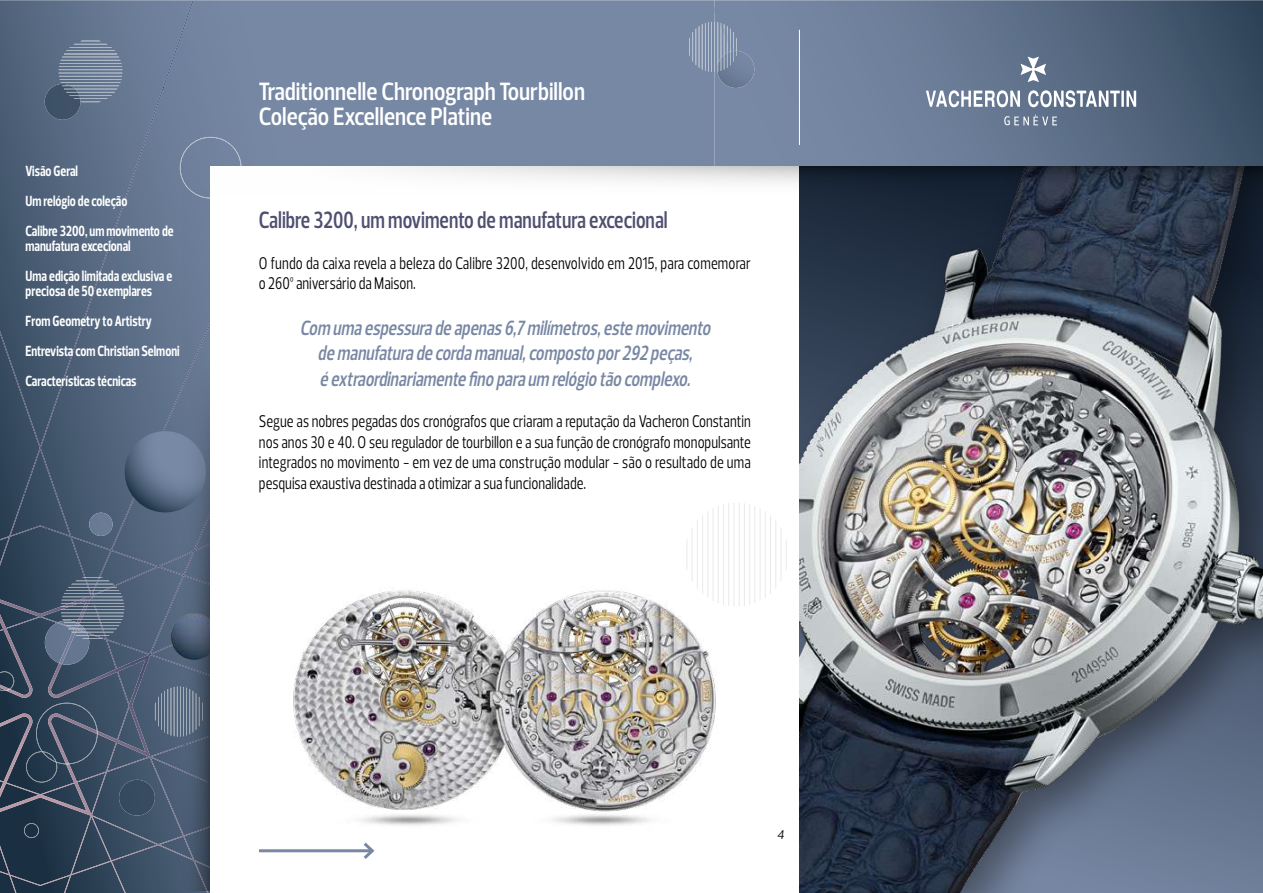
<style>
.page{position:relative;width:1263px;height:893px;background:#fff}
.page>*{position:absolute;margin:0;border:0;box-sizing:border-box;transform-origin:0 0}
.t1{font:600 25.5px/25.5px "Prelo Condensed";color:#fff}
.t2{font:600 24px "Prelo Condensed";color:#4f4f70;scale:.9 1}
.t3{font:italic 600 21px/25.2px "Prelo Condensed";color:#7887a3;text-align:center;scale:.9 1}
.t4{font:17.25px/20.7px "Prelo Condensed";color:#000;scale:.9 1}
.t5{font:700 15px/30px "Prelo Condensed";color:#fff;scale:.9 1}
.t6{font:italic 12.75px "Prelo";color:#000}
</style>
<div class="page">
<div style="left:236px;top:0;width:478px;height:166px;background:#7788a4"></div>
<svg style="left:714px;top:0;width:549px;height:166px;background:#5f718b"></svg>
<svg style="left:0;top:0;width:236px;height:893px;background:#4d5f76"></svg>
<svg style="left:24px;top:823px;width:15px;height:15px"></svg>
<svg style="left:26px;top:703px;width:72px;height:79px;background:#3b4c5f"></svg>
<svg style="left:180px;top:137px;width:61px;height:53px;background:#73849f"></svg>
<div style="left:119px;top:780px;width:36px;height:36px;background:#364b60;border-radius:18px"></div>
<div style="left:89px;top:513px;width:24px;height:23px;background:#697b95;border-radius:12px"></div>
<svg style="left:155px;top:686px;width:8px;height:51px"></svg>
<svg style="left:0;top:671px;width:14px;height:20px"></svg>
<svg style="left:45px;top:577px;width:79px;height:88px;background:#5a6a7f"></svg>
<svg style="left:66px;top:41px;width:49px;height:10px"></svg>
<hr style="left:64px;top:53px;width:53px;height:1px;background:#a0acba">
<svg style="left:45px;top:57px;width:77px;height:63px;background:#67788e"></svg>
<img style="left:717px;top:51px;width:37px;height:37px">
<svg style="left:689px;top:22px;width:48px;height:50px;background:#8a98b0"></svg>
<svg style="left:125px;top:431px;width:81px;height:81px;background:#576a82"></svg>
<svg style="left:926px;top:57px;width:210px;height:68px;background:#74849a"></svg>
<svg style="left:163px;top:190px;width:47px;height:701px;background:#5b6b83"></svg>
<div style="left:210px;top:166px;width:1052px;height:727px;background:#fff"></div>
<svg style="left:385px;top:166px;width:414px;height:17px"></svg>
<hr style="left:799px;top:30px;width:1px;height:115px;background:#fff">
<svg style="left:686px;top:503px;width:101px;height:103px"></svg>
<img style="left:799px;top:214px;width:464px;height:679px">
<svg style="left:799px;top:166px;width:464px;height:48px;background:#1f2a3b"></svg>
<img style="left:273px;top:572px;width:463px;height:281px">
<hr style="left:259px;top:849px;width:113px;height:3px;background:#7887a3">
<svg style="left:360px;top:839px;width:17px;height:20px"></svg>
<p class="t5" style="left:26px;top:156px;width:166px">Visão Geral<br>Um relógio de coleção<br>Calibre 3200, um movimento de</p>
<p class="t5" style="left:26px;top:231px;width:165px">manufatura excecional<br>Uma edição limitada exclusiva e</p>
<p class="t5" style="left:26px;top:276px;width:173px">preciosa de 50 exemplares<br>From Geometry to Artistry<br>Entrevista com Christian Selmoni<br>Características técnicas</p>
<h1 class="t1" style="left:259px;top:79px;width:328px">Traditionnelle Chronograph Tourbillon<br>Coleção Excellence Platine</h1>
<h2 class="t2" style="left:259px;top:205px;width:456px">Calibre 3200, um movimento de manufatura excecional</h2>
<p class="t4" style="left:259px;top:253px;width:548px">O fundo da caixa revela a beleza do Calibre 3200, desenvolvido em 2015, para comemorar o 260º aniversário da Maison.</p>
<p class="t3" style="left:300px;top:316px;width:462px">Com umaespessuradeapenas6,7milímetros,estemovimento demanufaturadecordamanual,compostopor292peças, éextraordinariamentefinoparaum relógiotãocomplexo.</p>
<p class="t4" style="left:259px;top:411px;width:548px;text-align:justify">Segue as nobres pegadas dos cronógrafos que criaram a reputação da Vacheron Constantin nos anos 30 e 40. O seu regulador de tourbillon e a sua função de cronógrafo monopulsante integrados no movimento - em vez de uma construção modular - são o resultado de uma pesquisa exaustiva destinada a otimizar a sua funcionalidade.</p>
<p class="t6" style="left:777px;top:826px;width:9px">4</p>
</div>
